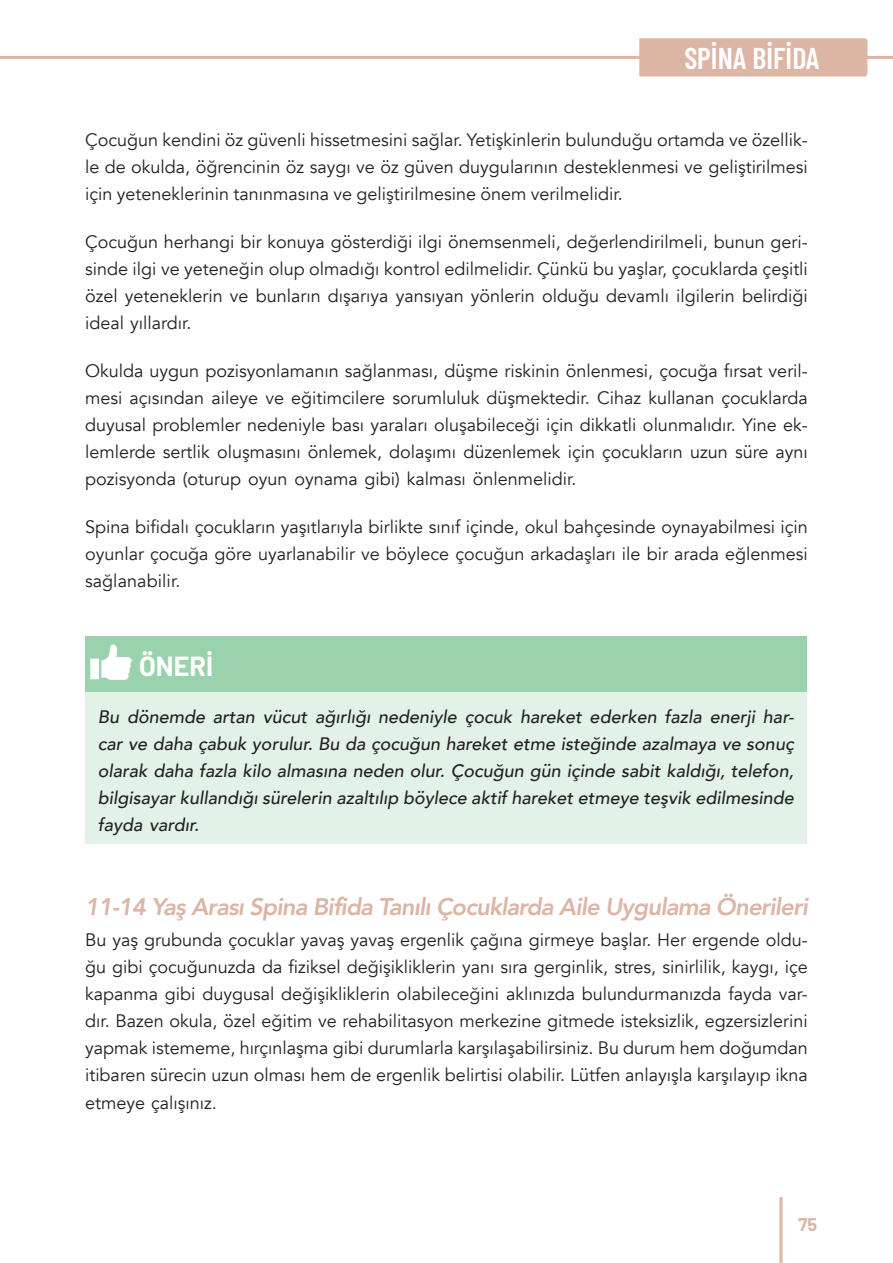
<style>
.page{position:relative;width:893px;height:1263px;background:#fff}
.page>*{position:absolute;margin:0;border:0;box-sizing:border-box;transform-origin:0 0}
.t1{font:600 30px "Barlow Condensed";color:#fff}
.t2{font:700 27px "Barlow";color:#fff}
.t3{font:italic 800 24px "Avenir";letter-spacing:-.035em;color:#ddb5a5}
.t4{font:18px/27px "Avenir";color:#231f20;text-align:justify}
.t5{font:italic 500 18px/27px "Avenir";color:#231f20;text-align:justify}
.t6{font:700 18px "Barlow";color:#ddb5a5}
</style>
<div class="page">
<hr style="left:0;top:56px;width:893px;height:3px;background:#ddb5a5">
<hr style="left:779px;top:1197px;width:3px;height:66px;background:#ddb5a5">
<div style="left:639px;top:38px;width:228px;height:39px;background:#ddb5a5"></div>
<div style="left:85px;top:636px;width:721px;height:56px;background:#9ad2ae"></div>
<div style="left:85px;top:692px;width:721px;height:152px;background:#e3f2e7"></div>
<svg style="left:101px;top:644px;width:31px;height:36px"></svg>
<div style="left:90px;top:658px;width:9px;height:21px;background:#fff"></div>
<h1 class="t1" style="left:684px;top:37px;width:137px">SPİNA BİFİDA</h1>
<p class="t4" style="left:85px;top:126px;width:724px">Çocuğun kendini öz güvenli hissetmesini sağlar. Yetişkinlerin bulunduğu ortamda ve özellik&shy;le de okulda, öğrencinin öz saygı ve öz güven duygularının desteklenmesi ve geliştirilmesi için yeteneklerinin tanınmasına ve geliştirilmesine önem verilmelidir.</p>
<p class="t4" style="left:85px;top:228px;width:724px">Çocuğun herhangi bir konuya gösterdiği ilgi önemsenmeli, değerlendirilmeli, bunun geri&shy;sinde ilgi ve yeteneğin olup olmadığı kontrol edilmelidir. Çünkü bu yaşlar, çocuklarda çeşitli özel yeteneklerin ve bunların dışarıya yansıyan yönlerin olduğu devamlı ilgilerin belirdiği ideal yıllardır.</p>
<p class="t4" style="left:85px;top:358px;width:724px">Okulda uygun pozisyonlamanın sağlanması, düşme riskinin önlenmesi, çocuğa fırsat veril&shy;mesi açısından aileye ve eğitimcilere sorumluluk düşmektedir. Cihaz kullanan çocuklarda duyusal problemler nedeniyle bası yaraları oluşabileceği için dikkatli olunmalıdır. Yine ek&shy;lemlerde sertlik oluşmasını önlemek, dolaşımı düzenlemek için çocukların uzun süre aynı pozisyonda (oturup oyun oynama gibi) kalması önlenmelidir.</p>
<p class="t4" style="left:85px;top:514px;width:724px">Spina bifidalı çocukların yaşıtlarıyla birlikte sınıf içinde, okul bahçesinde oynayabilmesi için oyunlar çocuğa göre uyarlanabilir ve böylece çocuğun arkadaşları ile bir arada eğlenmesi sağlanabilir.</p>
<h2 class="t2" style="left:139px;top:646px;width:76px">ÖNERİ</h2>
<p class="t5" style="left:98px;top:704px;width:697px">Bu dönemde artan vücut ağırlığı nedeniyle çocuk hareket ederken fazla enerji har&shy;car ve daha çabuk yorulur. Bu da çocuğun hareket etme isteğinde azalmaya ve sonuç olarak daha fazla kilo almasına neden olur. Çocuğun gün içinde sabit kaldığı, telefon, bilgisayar kullandığı sürelerin azaltılıp böylece aktif hareket etmeye teşvik edilmesinde fayda vardır.</p>
<h3 class="t3" style="left:85px;top:893px;width:724px">11-14 Yaş Arası Spina Bifida Tanılı Çocuklarda Aile Uygulama Önerileri</h3>
<p class="t4" style="left:85px;top:927px;width:724px">Bu yaş grubunda çocuklar yavaş yavaş ergenlik çağına girmeye başlar. Her ergende oldu&shy;ğu gibi çocuğunuzda da fiziksel değişikliklerin yanı sıra gerginlik, stres, sinirlilik, kaygı, içe kapanma gibi duygusal değişikliklerin olabileceğini aklınızda bulundurmanızda fayda var&shy;dır. Bazen okula, özel eğitim ve rehabilitasyon merkezine gitmede isteksizlik, egzersizlerini yapmak istememe, hırçınlaşma gibi durumlarla karşılaşabilirsiniz. Bu durum hem doğumdan itibaren sürecin uzun olması hem de ergenlik belirtisi olabilir. Lütfen anlayışla karşılayıp ikna etmeye çalışınız.</p>
<p class="t6" style="left:798px;top:1211px;width:20px">75</p>
</div>
